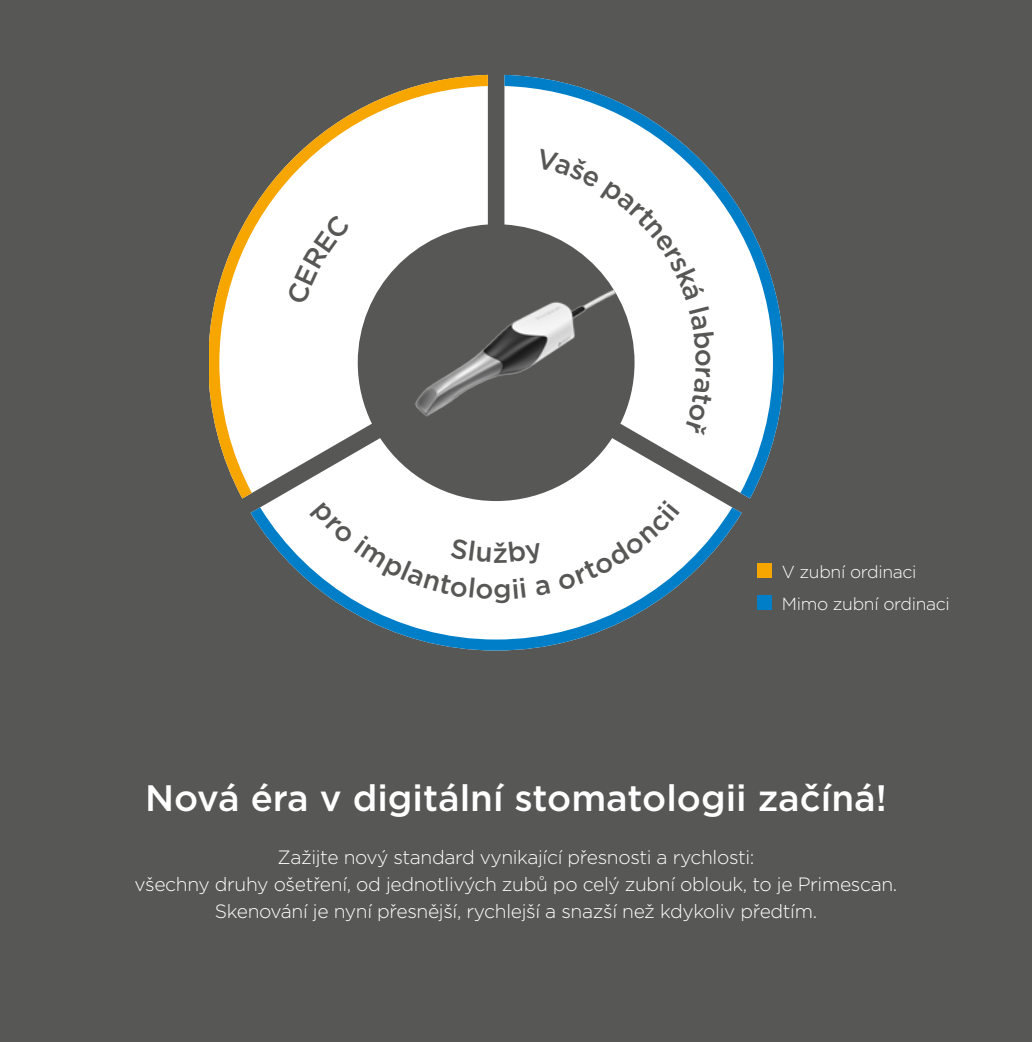
<style>
.page{position:relative;width:1032px;height:1042px;background:#575756}
.page>*{position:absolute;margin:0;border:0;box-sizing:border-box;transform-origin:0 0}
.t1{font:500 36.75px "Gotham";color:#fff}
.t2{font:300 19.25px/27.1px "Gotham";letter-spacing:-.02em;color:#fff;text-align:center}
.t3{font:300 17.5px/32.2px "Gotham";letter-spacing:-.02em;color:#fff}
</style>
<div class="page">
<svg style="left:261px;top:498px;width:470px;height:9px;background:#ededec"></svg>
<svg style="left:504px;top:75px;width:279px;height:423px;fill:#fff"></svg>
<svg style="left:209px;top:75px;width:279px;height:423px;fill:#fff"></svg>
<svg style="left:251px;top:507px;width:491px;height:143px"></svg>
<img style="left:359px;top:224px;width:275px;height:275px;border-radius:137px">
<div style="left:757px;top:563px;width:15px;height:15px;background:#f7a600"></div>
<div style="left:757px;top:595px;width:15px;height:15px;background:#007fc8"></div>
<div style="left:286px;top:213px;width:64px;height:92px;background:#fff"></div>
<svg style="left:536px;top:148px;width:179px;height:287px"></svg>
<div style="left:310px;top:502px;width:240px;height:102px;background:#fff"></div>
<div style="left:557px;top:500px;width:123px;height:90px;background:#fff"></div>
<p class="t3" style="left:782px;top:555px;width:170px">V zubní ordinaci<br>Mimo zubní ordinaci</p>
<h1 class="t1" style="left:145px;top:773px;width:743px">Nová éra v digitální stomatologii začíná!</h1>
<p class="t2" style="left:135px;top:843px;width:764px">Zažijte nový standard vynikající přesnosti a rychlosti:<br>všechny druhy ošetření, od jednotlivých zubů po celý zubní oblouk, to je Primescan.<br>Skenování je nyní přesnější, rychlejší a snazší než kdykoliv předtím.</p>
</div>
